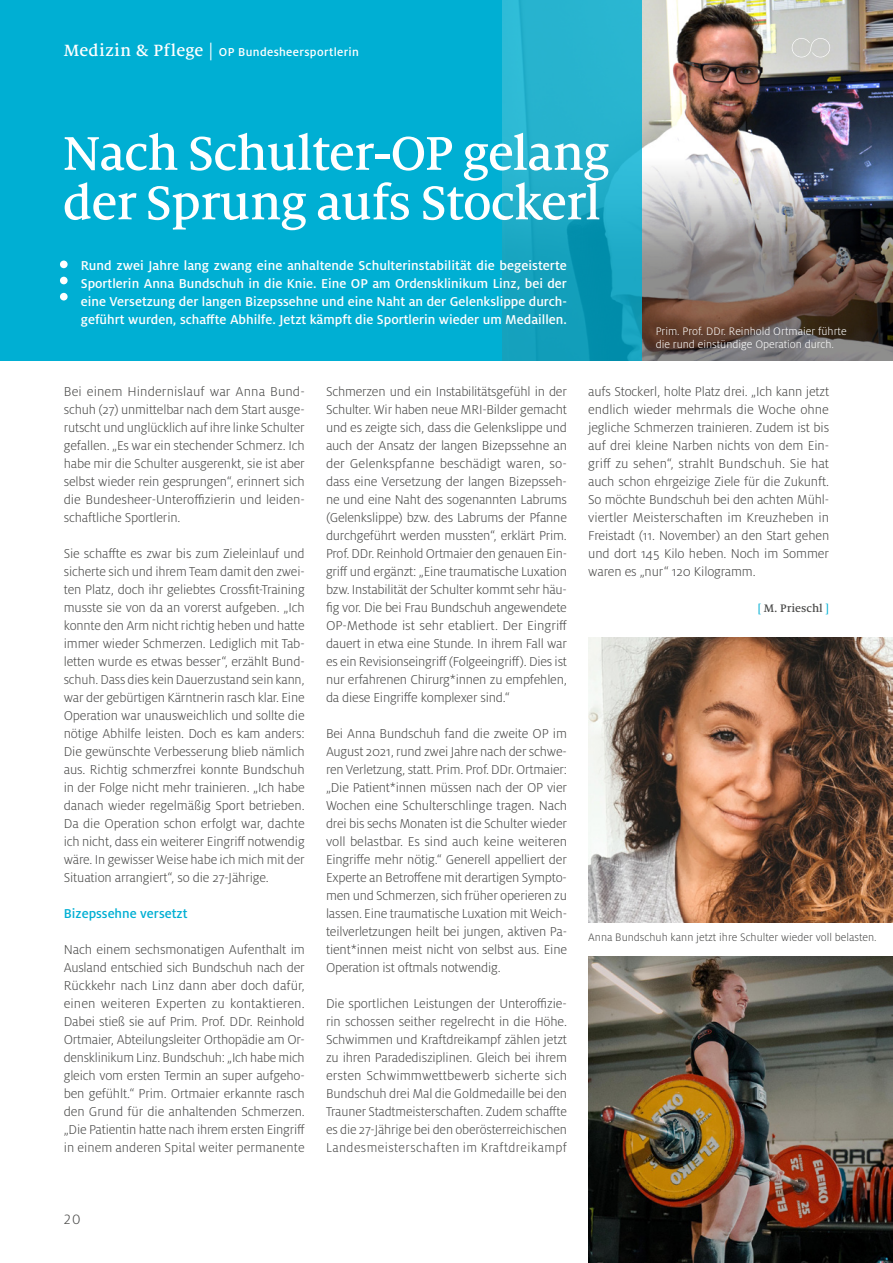
<style>
.page{position:relative;width:893px;height:1263px;background:#fff}
.page>*{position:absolute;margin:0;border:0;box-sizing:border-box;transform-origin:0 0}
.t1{font:500 52.5px/49.5px "Milo Serif Pro";letter-spacing:-.02em;color:#fff}
.t2{font:300 15px "Milo OT";color:#494948}
.t3{font:300 14.25px/18px "Milo OT";letter-spacing:-.01em;color:#494948;text-align:justify}
.t4{font:500 14.25px/18px "Milo OT";color:#fff;text-align:justify}
.t5{font:500 14.25px "Milo OT";color:#00afd3}
.t6{font:500 12.75px "Milo OT";letter-spacing:.025em;color:#fff}
.t7{font:300 12px/13.5px "Milo OT";color:#fff}
.t8{font:300 12px "Milo OT";color:#494948}
.t9{font:500 12px "Milo Serif Pro";color:#494948}
.s1{font-family:"Milo Serif Pro";font-size:18px}
.s2{color:#00afd3}
</style>
<div class="page">
<img style="left:642px;top:0;width:251px;height:157px">
<img style="left:642px;top:157px;width:251px;height:203px">
<img style="left:588px;top:638px;width:305px;height:285px">
<svg style="left:0;top:0;width:642px;height:360px;background:#06aed0"></svg>
<div style="left:60px;top:261px;width:8px;height:7px;background:#fff;border-radius:50%"></div>
<div style="left:60px;top:277px;width:8px;height:7px;background:#fff;border-radius:50%"></div>
<div style="left:60px;top:293px;width:8px;height:7px;background:#fff;border-radius:50%"></div>
<img style="left:588px;top:957px;width:305px;height:306px">
<svg style="left:792px;top:38px;width:38px;height:19px"></svg>
<p class="t6" style="left:64px;top:45px;width:297px"><span class="s1">Medizin &amp; Pflege |</span> OP Bundesheersportlerin</p>
<h1 class="t1" style="left:63px;top:129px;width:548px">Nach Schulter-OP gelang der Sprung aufs Stockerl</h1>
<p class="t4" style="left:81px;top:257px;width:488px">Rund zwei Jahre lang zwang eine anhaltende Schulterinstabilität die begeisterte Sportlerin Anna Bundschuh in die Knie. Eine OP am Ordensklinikum Linz, bei der eine Versetzung der langen Bizepssehne und eine Naht an der Gelenkslippe durch&shy;geführt wurden, schaffte Abhilfe. Jetzt kämpft die Sportlerin wieder um Medaillen.</p>
<p class="t7" style="left:656px;top:324px;width:192px">Prim. Prof. DDr. Reinhold Ortmaier führte die rund einstündige Operation durch.</p>
<p class="t3" style="left:64px;top:383px;width:242px">Bei einem Hindernislauf war Anna Bund&shy;schuh (27) unmittelbar nach dem Start ausge&shy;rutscht und unglücklich auf ihre linke Schulter gefallen. „Es war ein stechender Schmerz. Ich habe mir die Schulter ausgerenkt, sie ist aber selbst wieder rein gesprungen“, erinnert sich die Bundesheer-Unteroffizierin und leiden&shy;schaftliche Sportlerin.</p>
<p class="t3" style="left:64px;top:545px;width:243px">Sie schaffte es zwar bis zum Zieleinlauf und sicherte sich und ihrem Team damit den zwei&shy;ten Platz, doch ihr geliebtes Crossfit-Training musste sie von da an vorerst aufgeben. „Ich konnte den Arm nicht richtig heben und hatte immer wieder Schmerzen. Lediglich mit Tab&shy;letten wurde es etwas besser“, erzählt Bund&shy;schuh. Dass dies kein Dauerzustand sein kann, war der gebürtigen Kärntnerin rasch klar. Eine Operation war unausweichlich und sollte die nötige Abhilfe leisten. Doch es kam anders:<br>Die gewünschte Verbesserung blieb nämlich aus. Richtig schmerzfrei konnte Bundschuh in der Folge nicht mehr trainieren. „Ich habe danach wieder regelmäßig Sport betrieben.<br>Da die Operation schon erfolgt war, dachte ich nicht, dass ein weiterer Eingriff notwendig wäre. In gewisser Weise habe ich mich mit der Situation arrangiert“, so die 27-Jährige.</p>
<p class="t5" style="left:64px;top:906px;width:125px">Bizepssehne versetzt</p>
<p class="t3" style="left:64px;top:941px;width:243px">Nach einem sechsmonatigen Aufenthalt im Ausland entschied sich Bundschuh nach der Rückkehr nach Linz dann aber doch dafür, einen weiteren Experten zu kontaktieren.<br>Dabei stieß sie auf Prim. Prof. DDr. Reinhold Ortmaier, Abteilungsleiter Orthopädie am Or&shy;densklinikum Linz. Bundschuh: „Ich habe mich gleich vom ersten Termin an super aufgeho&shy;ben gefühlt.“ Prim. Ortmaier erkannte rasch den Grund für die anhaltenden Schmerzen. „Die Patientin hatte nach ihrem ersten Eingriff in einem anderen Spital weiter permanente</p>
<p class="t3" style="left:326px;top:383px;width:242px">Schmerzen und ein Instabilitätsgefühl in der Schulter. Wir haben neue MRI-Bilder gemacht und es zeigte sich, dass die Gelenkslippe und auch der Ansatz der langen Bizepssehne an der Gelenkspfanne beschädigt waren, so&shy;dass eine Versetzung der langen Bizepsseh&shy;ne und eine Naht des sogenannten Labrums (Gelenkslippe) bzw. des Labrums der Pfanne durchgeführt werden mussten“, erklärt Prim.<br>Prof. DDr. Reinhold Ortmaier den genauen Ein&shy;griff und ergänzt: „Eine traumatische Luxation bzw. Instabilität der Schulter kommt sehr häu&shy;fig vor. Die bei Frau Bundschuh angewendete OP-Methode ist sehr etabliert. Der Eingriff dauert in etwa eine Stunde. In ihrem Fall war es ein Revisionseingriff (Folgeeingriff). Dies ist nur erfahrenen Chirurg*innen zu empfehlen, da diese Eingriffe komplexer sind.“</p>
<p class="t3" style="left:326px;top:725px;width:243px">Bei Anna Bundschuh fand die zweite OP im August 2021, rund zwei Jahre nach der schwe&shy;ren Verletzung, statt. Prim. Prof. DDr. Ortmaier: „Die Patient*innen müssen nach der OP vier Wochen eine Schulterschlinge tragen. Nach drei bis sechs Monaten ist die Schulter wieder voll belastbar. Es sind auch keine weiteren Eingriffe mehr nötig.“ Generell appelliert der Experte an Betroffene mit derartigen Sympto&shy;men und Schmerzen, sich früher operieren zu lassen. Eine traumatische Luxation mit Weich&shy;teilverletzungen heilt bei jungen, aktiven Pa&shy;tient*innen meist nicht von selbst aus. Eine Operation ist oftmals notwendig.</p>
<p class="t3" style="left:326px;top:995px;width:243px">Die sportlichen Leistungen der Unteroffizie&shy;rin schossen seither regelrecht in die Höhe.<br>Schwimmen und Kraftdreikampf zählen jetzt zu ihren Paradedisziplinen. Gleich bei ihrem ersten Schwimmwettbewerb sicherte sich Bundschuh drei Mal die Goldmedaille bei den Trauner Stadtmeisterschaften. Zudem schaffte es die 27-Jährige bei den oberösterreichischen Landesmeisterschaften im Kraftdreikampf</p>
<p class="t3" style="left:588px;top:383px;width:242px">aufs Stockerl, holte Platz drei. „Ich kann jetzt endlich wieder mehrmals die Woche ohne jegliche Schmerzen trainieren. Zudem ist bis auf drei kleine Narben nichts von dem Ein&shy;griff zu sehen“, strahlt Bundschuh. Sie hat auch schon ehrgeizige Ziele für die Zukunft.<br>So möchte Bundschuh bei den achten Mühl&shy;viertler Meisterschaften im Kreuzheben in Freistadt (11. November) an den Start gehen und dort 145 Kilo heben. Noch im Sommer waren es „nur“ 120 Kilogramm.</p>
<p class="t9" style="left:757px;top:601px;width:73px"><span class="s2">[</span> M. Prieschl <span class="s2">]</span></p>
<p class="t8" style="left:588px;top:931px;width:290px">Anna Bundschuh kann jetzt ihre Schulter wieder voll belasten.</p>
<p class="t2" style="left:64px;top:1211px;width:18px">20</p>
</div>
